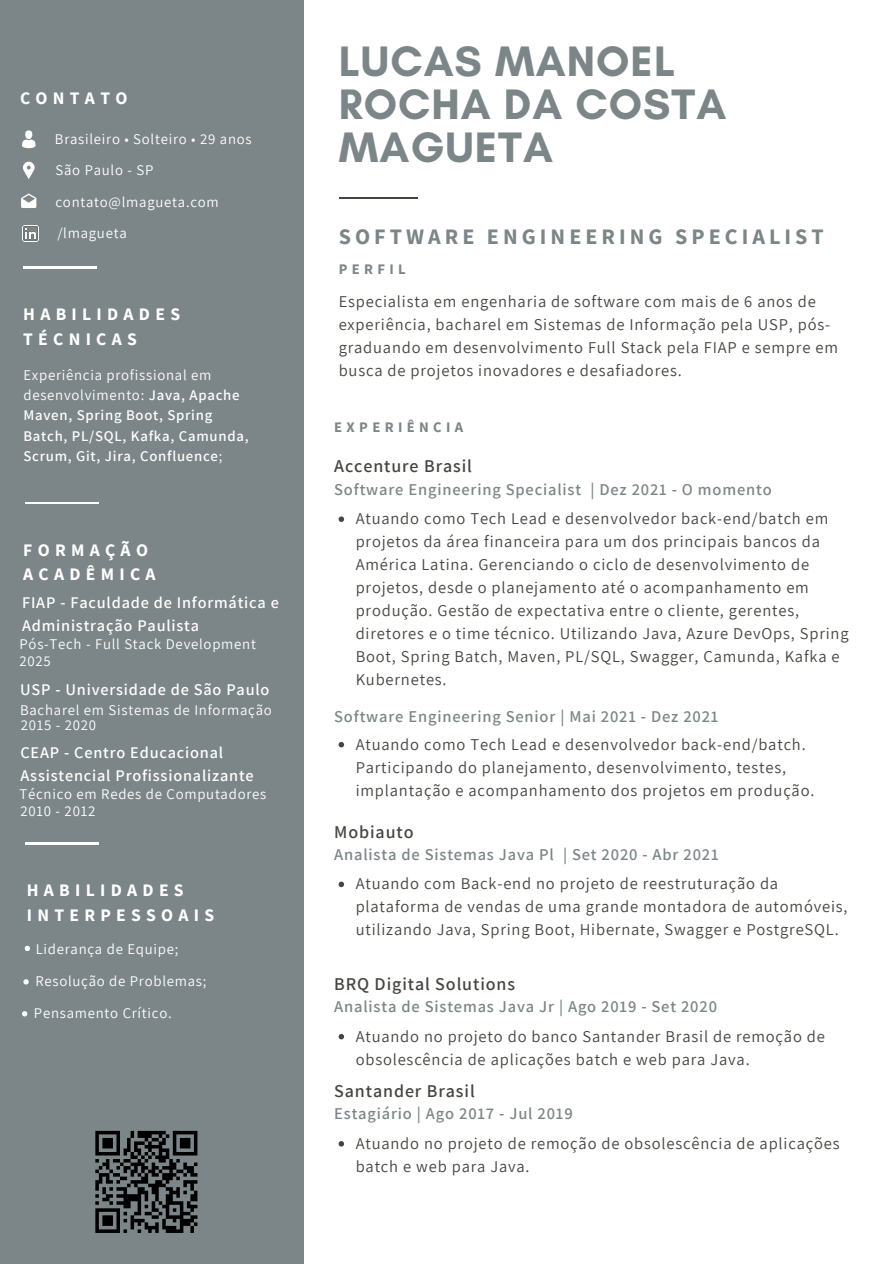
<style>
.page{position:relative;width:894px;height:1264px;background:#fff}
.page>*{position:absolute;margin:0;border:0;box-sizing:border-box;transform-origin:0 0}
.t1{font:700 43.35px/42.8px "Glacial Indifference";letter-spacing:.025em;color:#7c8587}
.t2{font:700 22.05px "Source Sans Pro";letter-spacing:.185em;color:#7c8587}
.t3{font:600 18px "Assistant";letter-spacing:.05em;color:#444440}
.t4{font:700 17.55px/24.8px "Source Sans Pro";letter-spacing:.3em;color:#fff}
.t5{font:16.5px/23px "Assistant";letter-spacing:.05em;color:#444440}
.t6{font:600 16.5px "Assistant";letter-spacing:.05em;color:#7c8587}
.t7{font:600 16.35px/22.5px "Assistant";letter-spacing:.05em;color:#fff}
.t8{font:14.85px "Assistant";letter-spacing:.05em;color:#fff}
.t9{font:600 14.85px/20.2px "Assistant";letter-spacing:.05em;color:#fff}
.t10{font:700 14.55px "Source Sans Pro";letter-spacing:.3em;color:#7c8587}
.s1{font-weight:400}
</style>
<div class="page">
<hr style="left:338px;top:197px;width:79px;height:2px;background:#444440">
<div style="left:0;top:0;width:304px;height:1263px;background:#7c8587"></div>
<svg style="left:23px;top:162px;width:11px;height:17px"></svg>
<img style="left:23px;top:225px;width:16px;height:16px">
<svg style="left:21px;top:193px;width:15px;height:15px"></svg>
<div style="left:25px;top:130px;width:7px;height:9px;background:#fff;border-radius:50%"></div>
<svg style="left:22px;top:139px;width:14px;height:9px"></svg>
<svg style="left:338px;top:881px;width:6px;height:6px"></svg>
<svg style="left:338px;top:1034px;width:6px;height:5px"></svg>
<svg style="left:338px;top:516px;width:6px;height:6px"></svg>
<svg style="left:22px;top:1011px;width:5px;height:5px"></svg>
<svg style="left:23px;top:979px;width:6px;height:5px"></svg>
<svg style="left:25px;top:945px;width:5px;height:6px"></svg>
<hr style="left:23px;top:267px;width:74px;height:1px;background:#fff">
<hr style="left:25px;top:502px;width:73px;height:1px;background:#fff">
<hr style="left:26px;top:842px;width:73px;height:2px;background:#fff">
<svg style="left:338px;top:742px;width:6px;height:5px"></svg>
<svg style="left:338px;top:1141px;width:6px;height:5px"></svg>
<svg style="left:95px;top:1130px;width:103px;height:103px"></svg>
<p class="t4" style="left:20px;top:86px;width:109px">CONTATO</p>
<p class="t8" style="left:55px;top:128px;width:198px">Brasileiro • Solteiro • 29 anos</p>
<h3 class="t8" style="left:55px;top:160px;width:99px">São Paulo - SP</h3>
<p class="t8" style="left:55px;top:192px;width:165px">contato@lmagueta.com</p>
<p class="t8" style="left:57px;top:223px;width:71px">/lmagueta</p>
<p class="t4" style="left:23px;top:302px;width:158px">HABILIDADES<br>TÉCNICAS</p>
<p class="t9" style="left:23px;top:364px;width:227px"><span class="s1">Experiência profissional em desenvolvimento:</span> Java, Apache<br>Maven, Spring Boot, Spring<br>Batch, PL/SQL, Kafka, Camunda,<br>Scrum, Git, Jira, Confluence<span class="s1">;</span></p>
<p class="t4" style="left:23px;top:537px;width:134px">FORMAÇÃO<br>ACADÊMICA</p>
<h4 class="t7" style="left:22px;top:591px;width:258px">FIAP - Faculdade de Informática e<br>Administração Paulista</h4>
<p class="t8" style="left:20px;top:633px;width:238px">Pós-Tech - Full Stack Development</p>
<h4 class="t8" style="left:20px;top:650px;width:33px">2025</h4>
<p class="t7" style="left:20px;top:677px;width:251px">USP - Universidade de São Paulo</p>
<p class="t8" style="left:20px;top:699px;width:253px">Bacharel em Sistemas de Informação</p>
<h1 class="t8" style="left:21px;top:714px;width:77px">2015 - 2020</h1>
<h2 class="t7" style="left:20px;top:740px;width:235px">CEAP - Centro Educacional<br>Assistencial Profissionalizante</h2>
<h6 class="t8" style="left:20px;top:783px;width:248px">Técnico em Redes de Computadores</h6>
<h5 class="t8" style="left:20px;top:801px;width:76px">2010 - 2012</h5>
<h6 class="t4" style="left:27px;top:877px;width:189px">HABILIDADES<br>INTERPESSOAIS</h6>
<h4 class="t8" style="left:36px;top:939px;width:144px">Liderança de Equipe;</h4>
<h4 class="t8" style="left:35px;top:971px;width:172px">Resolução de Problemas;</h4>
<p class="t8" style="left:34px;top:1003px;width:139px">Pensamento Crítico.</p>
<p class="t1" style="left:338px;top:39px;width:389px">LUCAS MANOEL<br>ROCHA DA COSTA<br>MAGUETA</p>
<p class="t2" style="left:338px;top:222px;width:486px">SOFTWARE ENGINEERING SPECIALIST</p>
<p class="t10" style="left:338px;top:260px;width:69px">PERFIL</p>
<h3 class="t5" style="left:338px;top:290px;width:500px">Especialista em engenharia de software com mais de 6 anos de experiência, bacharel em Sistemas de Informação pela USP, pós&shy;graduando em desenvolvimento Full Stack pela FIAP e sempre em busca de projetos inovadores e desafiadores.</h3>
<p class="t10" style="left:334px;top:417px;width:130px">EXPERIÊNCIA</p>
<h3 class="t3" style="left:334px;top:454px;width:139px">Accenture Brasil</h3>
<p class="t6" style="left:334px;top:478px;width:439px">Software Engineering Specialist | Dez 2021 - O momento</p>
<p class="t5" style="left:355px;top:506px;width:494px">Atuando como Tech Lead e desenvolvedor back-end/batch em projetos da área financeira para um dos principais bancos da América Latina. Gerenciando o ciclo de desenvolvimento de projetos, desde o planejamento até o acompanhamento em produção. Gestão de expectativa entre o cliente, gerentes, diretores e o time técnico. Utilizando Java, Azure DevOps, Spring Boot, Spring Batch, Maven, PL/SQL, Swagger, Camunda, Kafka e Kubernetes.</p>
<p class="t6" style="left:334px;top:704px;width:386px">Software Engineering Senior | Mai 2021 - Dez 2021</p>
<h4 class="t5" style="left:355px;top:732px;width:460px">Atuando como Tech Lead e desenvolvedor back-end/batch.<br>Participando do planejamento, desenvolvimento, testes, implantação e acompanhamento dos projetos em produção.</h4>
<h4 class="t3" style="left:334px;top:819px;width:81px">Mobiauto</h4>
<p class="t6" style="left:334px;top:842px;width:386px">Analista de Sistemas Java Pl | Set 2020 - Abr 2021</p>
<h3 class="t5" style="left:355px;top:871px;width:493px">Atuando com Back-end no projeto de reestruturação da plataforma de vendas de uma grande montadora de automóveis, utilizando Java, Spring Boot, Hibernate, Swagger e PostgreSQL.</h3>
<h4 class="t3" style="left:334px;top:971px;width:182px">BRQ Digital Solutions</h4>
<p class="t6" style="left:334px;top:994px;width:384px">Analista de Sistemas Java Jr | Ago 2019 - Set 2020</p>
<p class="t5" style="left:355px;top:1024px;width:470px">Atuando no projeto do banco Santander Brasil de remoção de obsolescência de aplicações batch e web para Java.</p>
<p class="t3" style="left:334px;top:1078px;width:142px">Santander Brasil</p>
<h4 class="t6" style="left:334px;top:1102px;width:240px">Estagiário | Ago 2017 - Jul 2019</h4>
<h4 class="t5" style="left:355px;top:1131px;width:485px">Atuando no projeto de remoção de obsolescência de aplicações batch e web para Java.</h4>
</div>
